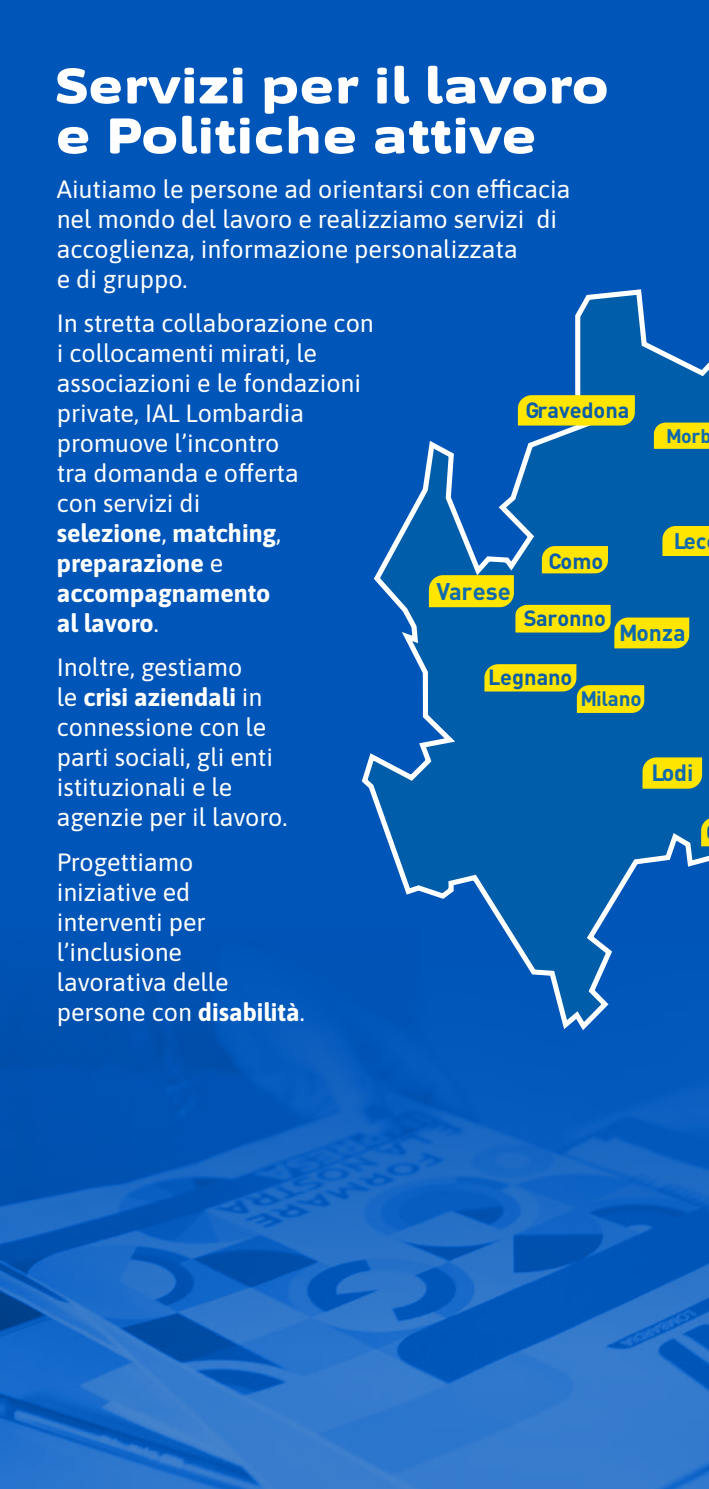
<style>
.page{position:relative;width:709px;height:1489px;background:#fff}
.page>*{position:absolute;margin:0;border:0;box-sizing:border-box;transform-origin:0 0}
.t1{font:900 50px/50px "Asap Expanded";letter-spacing:.05em;color:#fff}
.t2{font:25px/30px "Asap";color:#fff}
.t3{font:700 23.75px "DIN Pro";color:#0d6aaf}
.t4{font:700 23.25px "DIN Pro";color:#0d6aaf}
.t5{font:700 23px "DIN Pro";letter-spacing:-.005em;color:#0d6aaf}
.t6{font:700 22.25px "DIN Pro";color:#0d6aaf}
.t7{font:700 21.75px "DIN Pro";letter-spacing:-.005em;color:#095da9}
.t8{font:700 20.5px "DIN Pro";letter-spacing:-.01em;color:#0d6aaf}
.t9{font:700 19.5px "DIN Pro";color:#0d6aaf}
</style>
<div class="page">
<div style="left:0;top:0;width:709px;height:1488px;background:#0055b8"></div>
<img style="left:0;top:1000px;width:709px;height:488px">
<svg style="left:359px;top:289px;width:350px;height:745px"></svg>
<div style="left:518px;top:395px;width:117px;height:30px;background:#ffe500"></div>
<svg style="left:701px;top:817px;width:8px;height:29px"></svg>
<svg style="left:654px;top:422px;width:55px;height:27px"></svg>
<svg style="left:642px;top:757px;width:60px;height:31px;background:#efdc0a"></svg>
<svg style="left:484px;top:664px;width:160px;height:49px"></svg>
<svg style="left:429px;top:526px;width:280px;height:122px"></svg>
<h1 class="t1" style="left:57px;top:65px;width:552px">Servizi per il lavoro e Politiche attive</h1>
<p class="t2" style="left:57px;top:172px;width:515px">Aiutiamo le persone ad orientarsi con efficacia nel mondo del lavoro e realizziamo servizi di accoglienza, informazione personalizzata<br>e di gruppo.</p>
<p class="t2" style="left:57px;top:310px;width:319px">In stretta collaborazione con i collocamenti mirati, le associazioni e le fondazioni private, IAL Lombardia promuove l’incontro<br>tra domanda e offerta<br>con servizi di<br>selezione, matching, preparazione e accompagnamento<br>al lavoro.</p>
<p class="t2" style="left:57px;top:654px;width:232px">Inoltre, gestiamo<br>le crisi aziendali in connessione con le parti sociali, gli enti istituzionali e le agenzie per il lavoro.</p>
<p class="t2" style="left:57px;top:848px;width:249px">Progettiamo<br>iniziative ed<br>interventi per l’inclusione<br>lavorativa delle persone con disabilità.</p>
<p class="t7" style="left:525px;top:401px;width:105px">Gravedona</p>
<p class="t9" style="left:666px;top:427px;width:47px">Morb</p>
<p class="t6" style="left:673px;top:532px;width:34px">Lec</p>
<p class="t7" style="left:548px;top:551px;width:56px">Como</p>
<p class="t3" style="left:436px;top:581px;width:76px">Varese</p>
<p class="t7" style="left:524px;top:609px;width:83px">Saronno</p>
<p class="t5" style="left:619px;top:623px;width:68px">Monza</p>
<p class="t7" style="left:488px;top:668px;width:85px">Legnano</p>
<p class="t8" style="left:580px;top:690px;width:63px">Milano</p>
<p class="t4" style="left:651px;top:763px;width:44px">Lodi</p>
</div>
